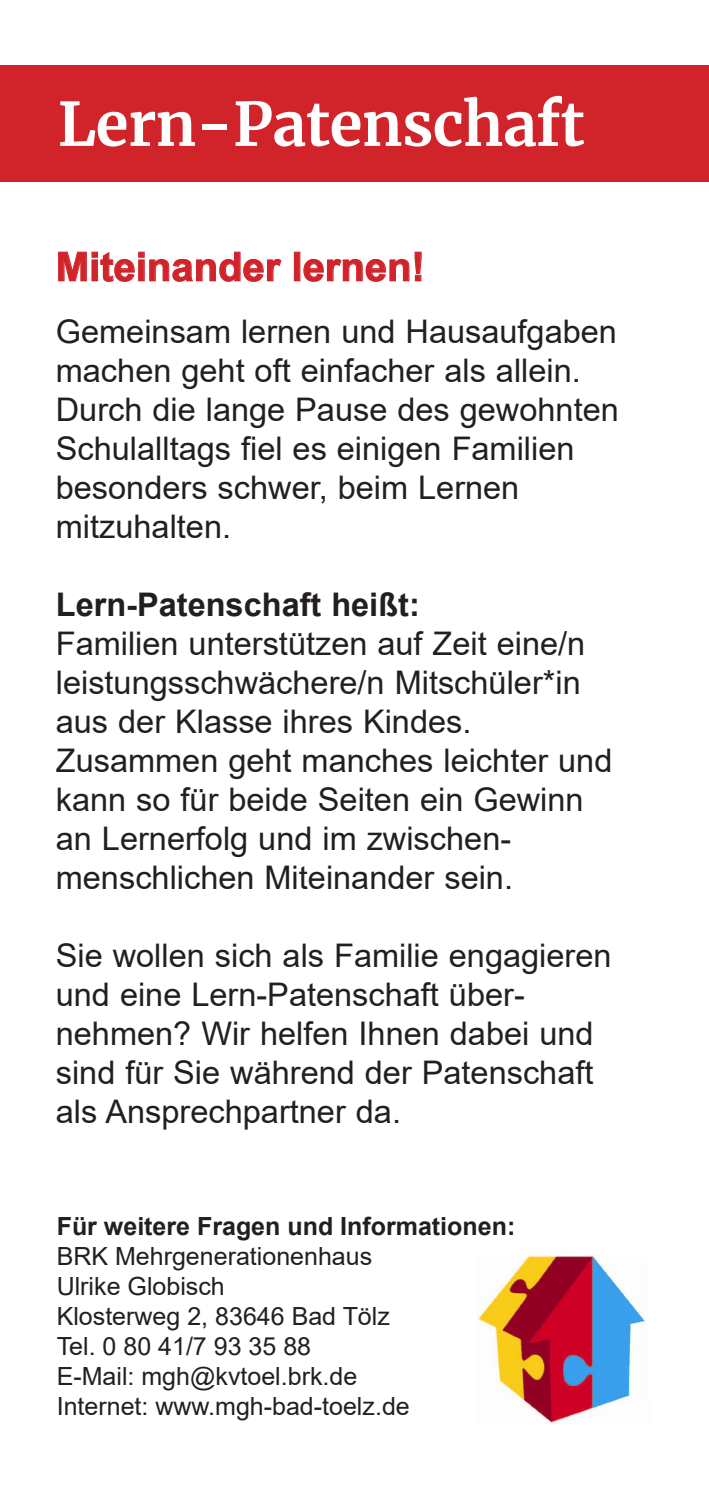
<style>
.page{position:relative;width:709px;height:1503px;background:#fff}
.page>*{position:absolute;margin:0;border:0;box-sizing:border-box;transform-origin:0 0}
.t1{font:700 60px "Merriweather";letter-spacing:-.01em;color:#fff}
.t2{font:700 40px "Arial";color:#d1232a}
.t3{font:32.5px/39px "Arial";color:#231f20}
.t4{font:25px "Arial";color:#231f20}
.t5{font:700 25px "Arial";color:#231f20}
.s1{font-weight:700}
</style>
<div class="page">
<div style="left:0;top:66px;width:709px;height:116px;background:#d1232a"></div>
<svg style="left:58px;top:251px;width:224px;height:31px"></svg>
<div style="left:294px;top:252px;width:6px;height:29px;border:1px solid #d1232a"></div>
<svg style="left:303px;top:251px;width:119px;height:31px"></svg>
<img style="left:477px;top:1255px;width:168px;height:168px">
<p class="t1" style="left:58px;top:82px;width:528px">Lern-Patenschaft</p>
<p class="t2" style="left:56px;top:238px;width:370px">Miteinander lernen!</p>
<p class="t3" style="left:56px;top:311px;width:564px">Gemeinsam lernen und Hausaufgaben machen geht oft einfacher als allein.<br>Durch die lange Pause des gewohnten<br>Schulalltags fiel es einigen Familien besonders schwer, beim Lernen mitzuhalten.</p>
<p class="t3" style="left:56px;top:584px;width:558px"><span class="s1">Lern-Patenschaft heißt:<br></span>Familien unterstützen auf Zeit eine/n leistungsschwächere/n Mitschüler*in aus der Klasse ihres Kindes.<br>Zusammen geht manches leichter und kann so für beide Seiten ein Gewinn an Lernerfolg und im zwischen&shy;menschlichen Miteinander sein.</p>
<p class="t3" style="left:56px;top:935px;width:557px">Sie wollen sich als Familie engagieren und eine Lern-Patenschaft über&shy;nehmen? Wir helfen Ihnen dabei und sind für Sie während der Patenschaft als Ansprechpartner da.</p>
<p class="t5" style="left:57px;top:1208px;width:460px">Für weitere Fragen und Informationen:</p>
<p class="t4" style="left:57px;top:1238px;width:317px">BRK Mehrgenerationenhaus</p>
<p class="t4" style="left:57px;top:1268px;width:170px">Ulrike Globisch</p>
<p class="t4" style="left:57px;top:1298px;width:335px">Klosterweg 2, 83646 Bad Tölz</p>
<p class="t4" style="left:57px;top:1328px;width:256px">Tel. 0 80 41/7 93 35 88</p>
<p class="t4" style="left:57px;top:1358px;width:302px">E-Mail: mgh@kvtoel.brk.de</p>
<p class="t4" style="left:57px;top:1388px;width:354px">Internet: www.mgh-bad-toelz.de</p>
</div>
